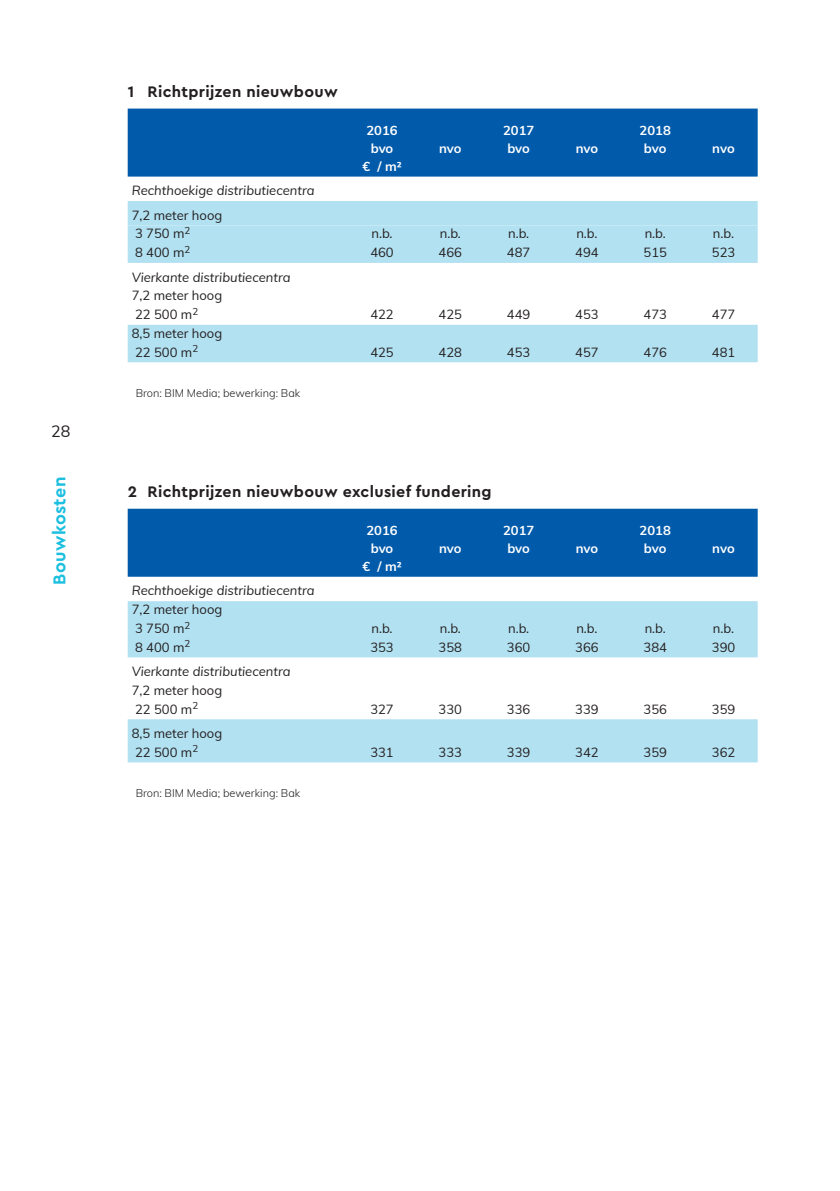
<style>
.page{position:relative;width:840px;height:1191px;background:#fff}
.page>*{position:absolute;margin:0;border:0;box-sizing:border-box;transform-origin:0 0}
.t1{font:700 18px "Cera Pro";letter-spacing:.02em;color:#1cbfdf}
.t2{font:700 16px "Cera Pro";letter-spacing:.02em;color:#231f20}
.t3{font:16px "Muli";color:#231f20}
.t4{font:13px/18.8px "Muli";color:#231f20}
.t5{font:italic 13px "Muli";color:#231f20}
.t6{font:700 13px/18px "Muli";color:#fff;text-align:center}
.t7{font:300 11px "Muli";color:#231f20}
</style>
<div class="page">
<div style="left:128px;top:109px;width:629px;height:68px;background:#015aaa"></div>
<svg style="left:128px;top:201px;width:629px;height:161px"></svg>
<div style="left:128px;top:225px;width:629px;height:38px;background:#b2e1f1"></div>
<div style="left:128px;top:509px;width:629px;height:68px;background:#015aaa"></div>
<svg style="left:128px;top:601px;width:629px;height:161px;fill:#b2e1f1"></svg>
<p class="t3" style="left:51px;top:419px;width:21px">28</p>
<h1 class="t1" style="left:48px;top:585px;width:110px;rotate:-90deg">Bouwkosten</h1>
<p class="t2" style="left:128px;top:81px;width:211px">1 Richtprijzen nieuwbouw</p>
<p class="t5" style="left:132px;top:181px;width:184px">Rechthoekige distributiecentra</p>
<p class="t4" style="left:132px;top:205px;width:92px">7,2 meter hoog<br>3 750 m<sup>2</sup></p>
<p class="t6" style="left:362px;top:121px;width:41px">2016 bvo<br>€ / m²</p>
<p class="t6" style="left:439px;top:139px;width:24px">nvo</p>
<p class="t6" style="left:502px;top:121px;width:33px">2017 bvo</p>
<p class="t6" style="left:575px;top:139px;width:24px">nvo</p>
<p class="t6" style="left:639px;top:121px;width:33px">2018 bvo</p>
<p class="t6" style="left:712px;top:139px;width:24px">nvo</p>
<p class="t4" style="left:371px;top:224px;width:23px">n.b.</p>
<p class="t4" style="left:439px;top:224px;width:23px">n.b.</p>
<p class="t4" style="left:507px;top:224px;width:23px">n.b.</p>
<p class="t4" style="left:576px;top:224px;width:23px">n.b.</p>
<p class="t4" style="left:644px;top:224px;width:23px">n.b.</p>
<p class="t4" style="left:712px;top:224px;width:23px">n.b.</p>
<p class="t4" style="left:135px;top:242px;width:57px">8 400 m<sup>2</sup></p>
<p class="t4" style="left:370px;top:242px;width:25px">460</p>
<p class="t4" style="left:438px;top:242px;width:25px">466</p>
<p class="t4" style="left:506px;top:242px;width:25px">487</p>
<p class="t4" style="left:575px;top:242px;width:25px">494</p>
<p class="t4" style="left:643px;top:242px;width:25px">515</p>
<p class="t4" style="left:711px;top:242px;width:25px">523</p>
<p class="t5" style="left:132px;top:267px;width:160px">Vierkante distributiecentra</p>
<p class="t4" style="left:132px;top:286px;width:92px">7,2 meter hoog<br>22 500 m<sup>2</sup></p>
<p class="t4" style="left:370px;top:304px;width:25px">422</p>
<p class="t4" style="left:438px;top:304px;width:25px">425</p>
<p class="t4" style="left:506px;top:304px;width:25px">449</p>
<p class="t4" style="left:575px;top:304px;width:25px">453</p>
<p class="t4" style="left:643px;top:304px;width:25px">473</p>
<p class="t4" style="left:711px;top:304px;width:25px">477</p>
<p class="t4" style="left:132px;top:323px;width:92px">8,5 meter hoog<br>22 500 m<sup>2</sup></p>
<p class="t7" style="left:136px;top:385px;width:166px">Bron: BIM Media; bewerking: Bak</p>
<p class="t4" style="left:370px;top:342px;width:25px">425</p>
<p class="t4" style="left:438px;top:342px;width:25px">428</p>
<p class="t4" style="left:506px;top:342px;width:25px">453</p>
<p class="t4" style="left:575px;top:342px;width:25px">457</p>
<p class="t4" style="left:643px;top:342px;width:25px">476</p>
<p class="t4" style="left:711px;top:342px;width:25px">481</p>
<p class="t2" style="left:128px;top:481px;width:365px">2 Richtprijzen nieuwbouw exclusief fundering</p>
<p class="t6" style="left:362px;top:521px;width:41px">2016 bvo<br>€ / m²</p>
<p class="t6" style="left:439px;top:539px;width:24px">nvo</p>
<p class="t6" style="left:502px;top:521px;width:33px">2017 bvo</p>
<p class="t6" style="left:575px;top:539px;width:24px">nvo</p>
<p class="t6" style="left:639px;top:521px;width:33px">2018 bvo</p>
<p class="t6" style="left:712px;top:539px;width:24px">nvo</p>
<p class="t5" style="left:132px;top:581px;width:184px">Rechthoekige distributiecentra</p>
<p class="t4" style="left:132px;top:599px;width:92px">7,2 meter hoog<br>3 750 m<sup>2</sup></p>
<p class="t4" style="left:371px;top:618px;width:23px">n.b.</p>
<p class="t4" style="left:439px;top:618px;width:23px">n.b.</p>
<p class="t4" style="left:507px;top:618px;width:23px">n.b.</p>
<p class="t4" style="left:576px;top:618px;width:23px">n.b.</p>
<p class="t4" style="left:644px;top:618px;width:23px">n.b.</p>
<p class="t4" style="left:712px;top:618px;width:23px">n.b.</p>
<p class="t4" style="left:135px;top:637px;width:57px">8 400 m<sup>2</sup></p>
<p class="t4" style="left:370px;top:637px;width:25px">353</p>
<p class="t4" style="left:438px;top:637px;width:25px">358</p>
<p class="t4" style="left:506px;top:637px;width:25px">360</p>
<p class="t4" style="left:575px;top:637px;width:25px">366</p>
<p class="t4" style="left:643px;top:637px;width:25px">384</p>
<p class="t4" style="left:711px;top:637px;width:25px">390</p>
<p class="t5" style="left:132px;top:662px;width:160px">Vierkante distributiecentra</p>
<p class="t4" style="left:132px;top:680px;width:92px">7,2 meter hoog<br>22 500 m<sup>2</sup></p>
<p class="t4" style="left:370px;top:699px;width:25px">327</p>
<p class="t4" style="left:438px;top:699px;width:25px">330</p>
<p class="t4" style="left:506px;top:699px;width:25px">336</p>
<p class="t4" style="left:575px;top:699px;width:25px">339</p>
<p class="t4" style="left:643px;top:699px;width:25px">356</p>
<p class="t4" style="left:711px;top:699px;width:25px">359</p>
<p class="t4" style="left:132px;top:723px;width:92px">8,5 meter hoog<br>22 500 m<sup>2</sup></p>
<p class="t7" style="left:136px;top:785px;width:166px">Bron: BIM Media; bewerking: Bak</p>
<p class="t4" style="left:370px;top:742px;width:25px">331</p>
<p class="t4" style="left:438px;top:742px;width:25px">333</p>
<p class="t4" style="left:506px;top:742px;width:25px">339</p>
<p class="t4" style="left:575px;top:742px;width:25px">342</p>
<p class="t4" style="left:643px;top:742px;width:25px">359</p>
<p class="t4" style="left:711px;top:742px;width:25px">362</p>
</div>
